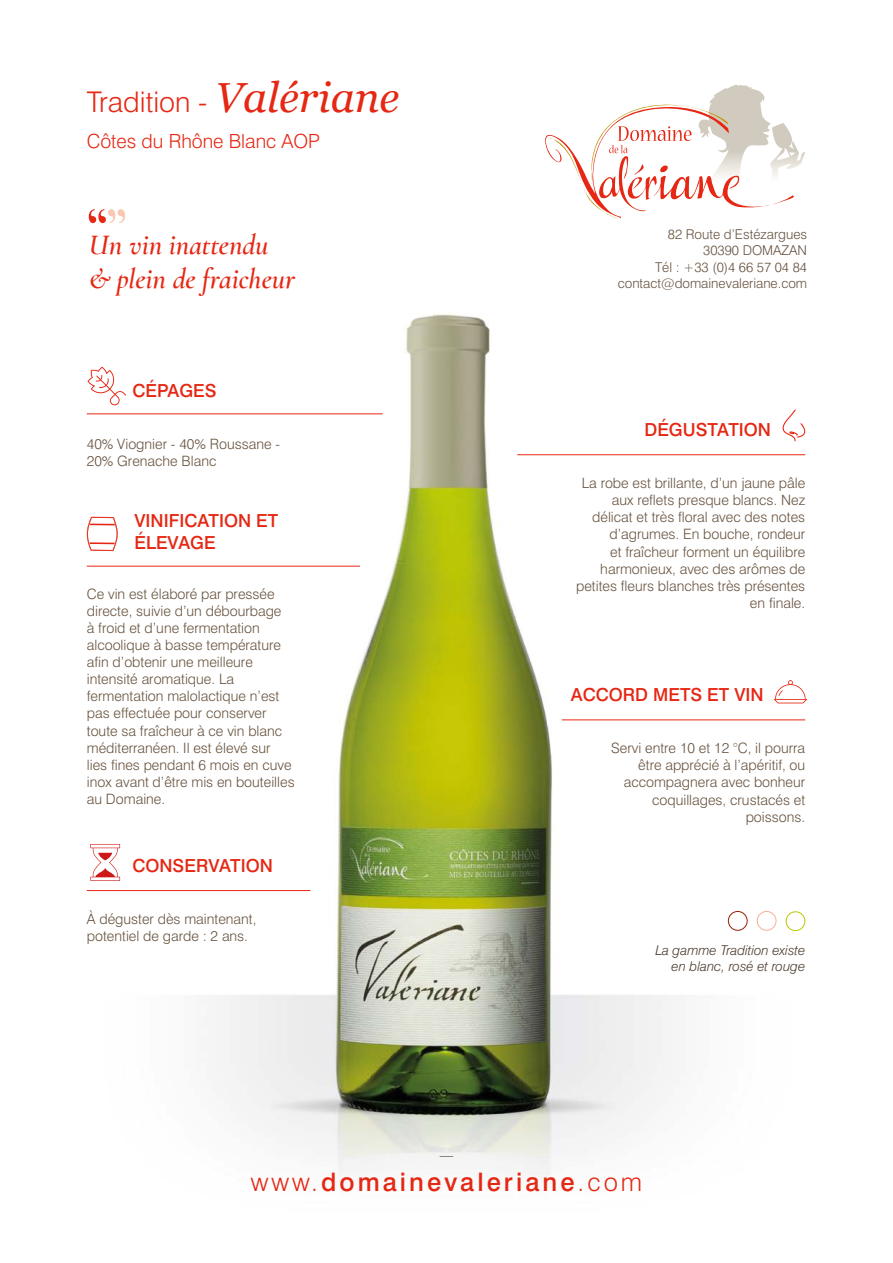
<style>
.page{position:relative;width:893px;height:1263px;background:#fff}
.page>*{position:absolute;margin:0;border:0;box-sizing:border-box;transform-origin:0 0}
.t1{font:italic 600 28.5px/34.2px "Cormorant Infant";color:#e52713}
.t2{font:300 28.5px "Swiss 721 BT";color:#e52713}
.t3{font:500 25.5px "Swiss 721 BT";letter-spacing:.12em;color:#e52713}
.t4{font:300 19.5px "Swiss 721 BT";color:#e52713}
.t5{font:500 18px/21.6px "Swiss 721 BT";color:#e52713}
.t6{font:300 14.25px/17.1px "Swiss 721 BT";color:#66513d}
.t7{font:300 13.5px/16.2px "Swiss 721 BT";color:#66513d;text-align:right}
.t8{font:italic 300 13.5px/16.2px "Swiss 721 BT";color:#49392a;text-align:right}
.s1{font-family:"Georgia";font-weight:400;font-style:italic;font-size:42px}
.s2{font-weight:300}
</style>
<div class="page">
<img style="left:86px;top:314px;width:722px;height:863px">
<svg style="left:545px;top:85px;width:260px;height:133px"></svg>
<svg style="left:88px;top:209px;width:37px;height:14px"></svg>
<div style="left:728px;top:911px;width:19px;height:19px;background:#fff;border-radius:50%"></div>
<div style="left:728px;top:911px;width:19px;height:20px;border:1px solid #972000;border-radius:50%"></div>
<div style="left:757px;top:911px;width:19px;height:19px;background:#fff;border-radius:50%"></div>
<div style="left:757px;top:911px;width:19px;height:20px;border:1px solid #f7b092;border-radius:50%"></div>
<div style="left:786px;top:912px;width:19px;height:18px;background:#fff;border-radius:50%"></div>
<div style="left:786px;top:911px;width:19px;height:20px;border:1px solid #bbc801;border-radius:50%"></div>
<hr style="left:517px;top:454px;width:288px;height:1px;background:#e52713">
<hr style="left:562px;top:719px;width:243px;height:1px;background:#e52713">
<hr style="left:87px;top:566px;width:273px;height:1px;background:#e52713">
<svg style="left:782px;top:410px;width:24px;height:31px"></svg>
<svg style="left:774px;top:680px;width:33px;height:23px"></svg>
<svg style="left:87px;top:517px;width:31px;height:34px"></svg>
<hr style="left:90px;top:542px;width:25px;height:2px;background:#e52713">
<hr style="left:87px;top:413px;width:296px;height:1px;background:#e52713">
<svg style="left:88px;top:367px;width:38px;height:38px"></svg>
<hr style="left:87px;top:890px;width:223px;height:1px;background:#e52713">
<svg style="left:90px;top:844px;width:30px;height:37px"></svg>
<h1 class="t2" style="left:87px;top:84px;width:314px">Tradition - <span class="s1">Valériane</span></h1>
<h3 class="t4" style="left:87px;top:129px;width:235px">Côtes du Rhône Blanc AOP</h3>
<h1 class="t1" style="left:89px;top:228px;width:208px">Un vin inattendu &amp; plein de fraicheur</h1>
<p class="t5" style="left:132px;top:379px;width:86px">CÉPAGES</p>
<p class="t6" style="left:87px;top:435px;width:195px">40% Viognier - 40% Roussane -<br>20% Grenache Blanc</p>
<p class="t5" style="left:134px;top:510px;width:145px">VINIFICATION ET<br>ÉLEVAGE</p>
<p class="t6" style="left:87px;top:585px;width:209px">Ce vin est élaboré par pressée directe, suivie d’un débourbage<br>à froid et d’une fermentation alcoolique à basse température afin d’obtenir une meilleure intensité aromatique. La fermentation malolactique n’est pas effectuée pour conserver toute sa fraîcheur à ce vin blanc méditerranéen. Il est élevé sur<br>lies fines pendant 6 mois en cuve inox avant d’être mis en bouteilles au Domaine.</p>
<p class="t5" style="left:132px;top:854px;width:142px">CONSERVATION</p>
<p class="t6" style="left:87px;top:910px;width:171px">À déguster dès maintenant, potentiel de garde : 2 ans.</p>
<p class="t7" style="left:618px;top:226px;width:191px">82 Route d’Estézargues<br>30390 DOMAZAN<br>Tél : +33 (0)4 66 57 04 84 contact@domainevaleriane.com</p>
<p class="t5" style="left:644px;top:418px;width:128px">DÉGUSTATION</p>
<p class="t6" style="left:576px;top:474px;width:231px;text-align:right">La robe est brillante, d’un jaune pâle aux reflets presque blancs. Nez délicat et très floral avec des notes d’agrumes. En bouche, rondeur<br>et fraîcheur forment un équilibre harmonieux, avec des arômes de petites fleurs blanches très présentes en finale.</p>
<p class="t5" style="left:571px;top:684px;width:194px">ACCORD METS ET VIN</p>
<p class="t6" style="left:611px;top:739px;width:195px;text-align:right">Servi entre 10 et 12 °C, il pourra être apprécié à l’apéritif, ou accompagnera avec bonheur coquillages, crustacés et poissons.</p>
<p class="t8" style="left:655px;top:941px;width:151px">La gamme Tradition existe en blanc, rosé et rouge</p>
<p class="t7" style="left:440px;top:1147px;width:15px">—</p>
<h2 class="t3" style="left:251px;top:1166px;width:393px"><span class="s2">www.</span>domainevaleriane<span class="s2">.com</span></h2>
</div>
